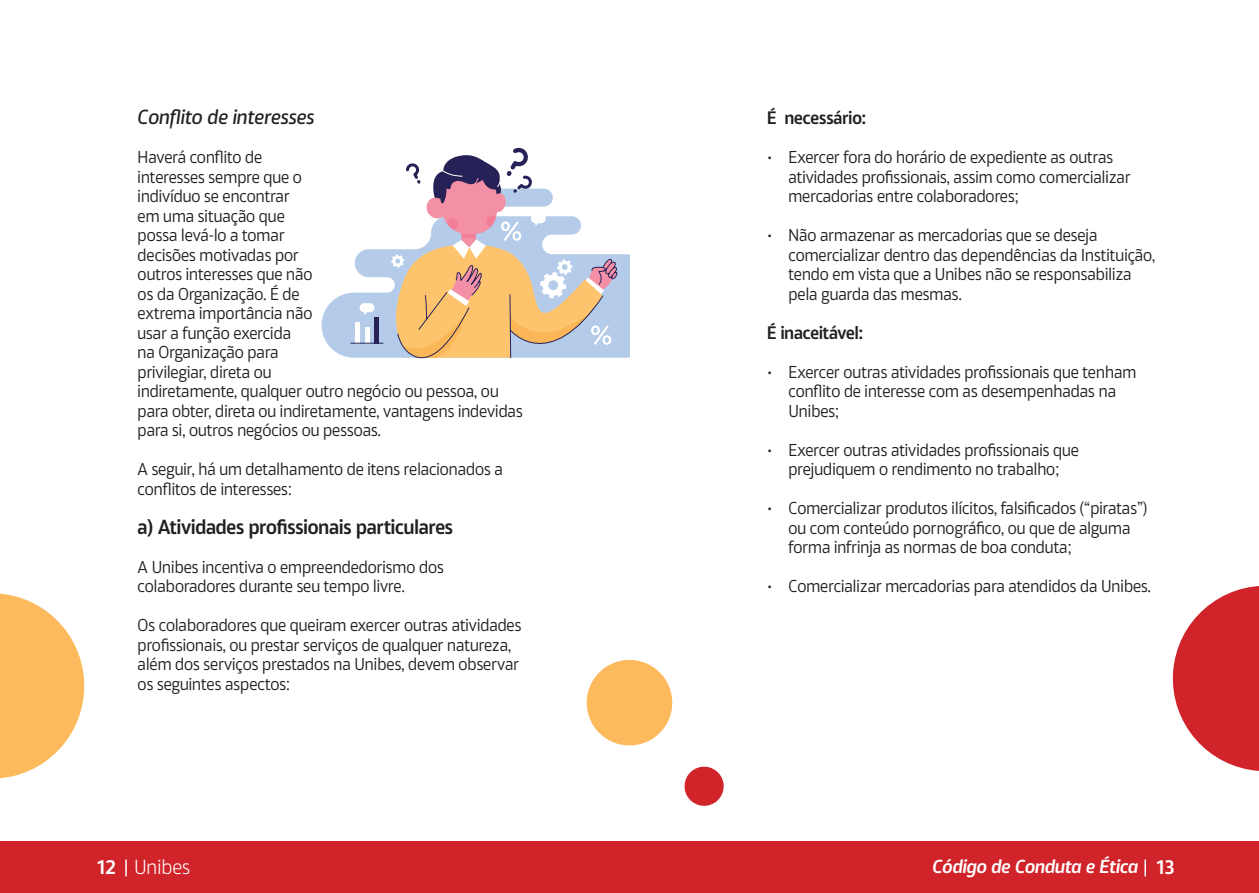
<style>
.page{position:relative;width:1259px;height:893px;background:#fff}
.page>*{position:absolute;margin:0;border:0;box-sizing:border-box;transform-origin:0 0}
.Títulos_Gerais{font:600 19.5px "Akwe Pro";letter-spacing:-.04em;color:#231f20}
.Títulos_Gerais-2{font:italic 500 19.5px "Akwe Pro";letter-spacing:-.03em;color:#231f20}
.t1{font:300 19.5px "Akwe Pro";letter-spacing:-.03em;color:#fff}
.t2{font:italic 600 18px "Akwe Pro";letter-spacing:-.035em;color:#fff}
.t3{font:600 17.25px "Akwe Pro";letter-spacing:-.04em;color:#231f20}
.t4{font:16.5px/19.5px "Akwe Pro";letter-spacing:-.04em;color:#231f20}
.s1{font-weight:600}
.s2{font-style:normal;font-size:19.5px}
</style>
<div class="page">
<div style="left:627px;top:841px;width:632px;height:52px;background:#d1232a"></div>
<svg style="left:1144px;top:859px;width:2px;height:17px"></svg>
<div style="left:0;top:841px;width:629px;height:52px;background:#d1232a"></div>
<svg style="left:125px;top:859px;width:2px;height:17px"></svg>
<svg style="left:321px;top:148px;width:308px;height:210px"></svg>
<svg style="left:1172px;top:586px;width:87px;height:185px"></svg>
<svg style="left:0;top:593px;width:85px;height:186px"></svg>
<svg style="left:684px;top:766px;width:40px;height:40px"></svg>
<svg style="left:586px;top:659px;width:87px;height:87px"></svg>
<p class="Títulos_Gerais-2" style="left:137px;top:102px;width:179px">Conflito de interesses</p>
<p class="t4" style="left:137px;top:146px;width:387px">Haverá conflito de<br>interesses sempre que o<br>indivíduo se encontrar<br>em uma situação que<br>possa levá-lo a tomar<br>decisões motivadas por<br>outros interesses que não<br>os da Organização. É de<br>extrema importância não<br>usar a função exercida<br>na Organização para<br>privilegiar, direta ou<br>indiretamente, qualquer outro negócio ou pessoa, ou para obter, direta ou indiretamente, vantagens indevidas para si, outros negócios ou pessoas.</p>
<p class="t4" style="left:137px;top:458px;width:367px">A seguir, há um detalhamento de itens relacionados a conflitos de interesses:</p>
<p class="Títulos_Gerais" style="left:137px;top:511px;width:317px">a) Atividades profissionais particulares</p>
<p class="t4" style="left:137px;top:556px;width:308px">A Unibes incentiva o empreendedorismo dos colaboradores durante seu tempo livre.</p>
<p class="t4" style="left:137px;top:614px;width:386px">Os colaboradores que queiram exercer outras atividades profissionais, ou prestar serviços de qualquer natureza, além dos serviços prestados na Unibes, devem observar os seguintes aspectos:</p>
<p class="t3" style="left:767px;top:104px;width:101px">É necessário:</p>
<p class="t4" style="left:788px;top:146px;width:344px;text-indent:-21px">• Exercer fora do horário de expediente as outras atividades profissionais, assim como comercializar mercadorias entre colaboradores;</p>
<p class="t4" style="left:788px;top:224px;width:369px;text-indent:-21px">• Não armazenar as mercadorias que se deseja comercializar dentro das dependências da Instituição, tendo em vista que a Unibes não se responsabiliza pela guarda das mesmas.</p>
<p class="t3" style="left:767px;top:319px;width:98px">É inaceitável:</p>
<p class="t4" style="left:788px;top:361px;width:350px;text-indent:-21px">• Exercer outras atividades profissionais que tenham conflito de interesse com as desempenhadas na<br>Unibes;</p>
<p class="t4" style="left:767px;top:439px;width:314px;text-align:center">• Exercer outras atividades profissionais que prejudiquem o rendimento no trabalho;</p>
<p class="t4" style="left:788px;top:497px;width:361px;text-indent:-21px">• Comercializar produtos ilícitos, falsificados (“piratas”) ou com conteúdo pornográfico, ou que de alguma forma infrinja as normas de boa conduta;</p>
<p class="t4" style="left:767px;top:575px;width:386px">• Comercializar mercadorias para atendidos da Unibes.</p>
<p class="t1" style="left:97px;top:853px;width:95px"><span class="s1">12</span> Unibes</p>
<p class="t2" style="left:932px;top:852px;width:244px">Código de Conduta e Ética <span class="s2">13</span></p>
</div>
